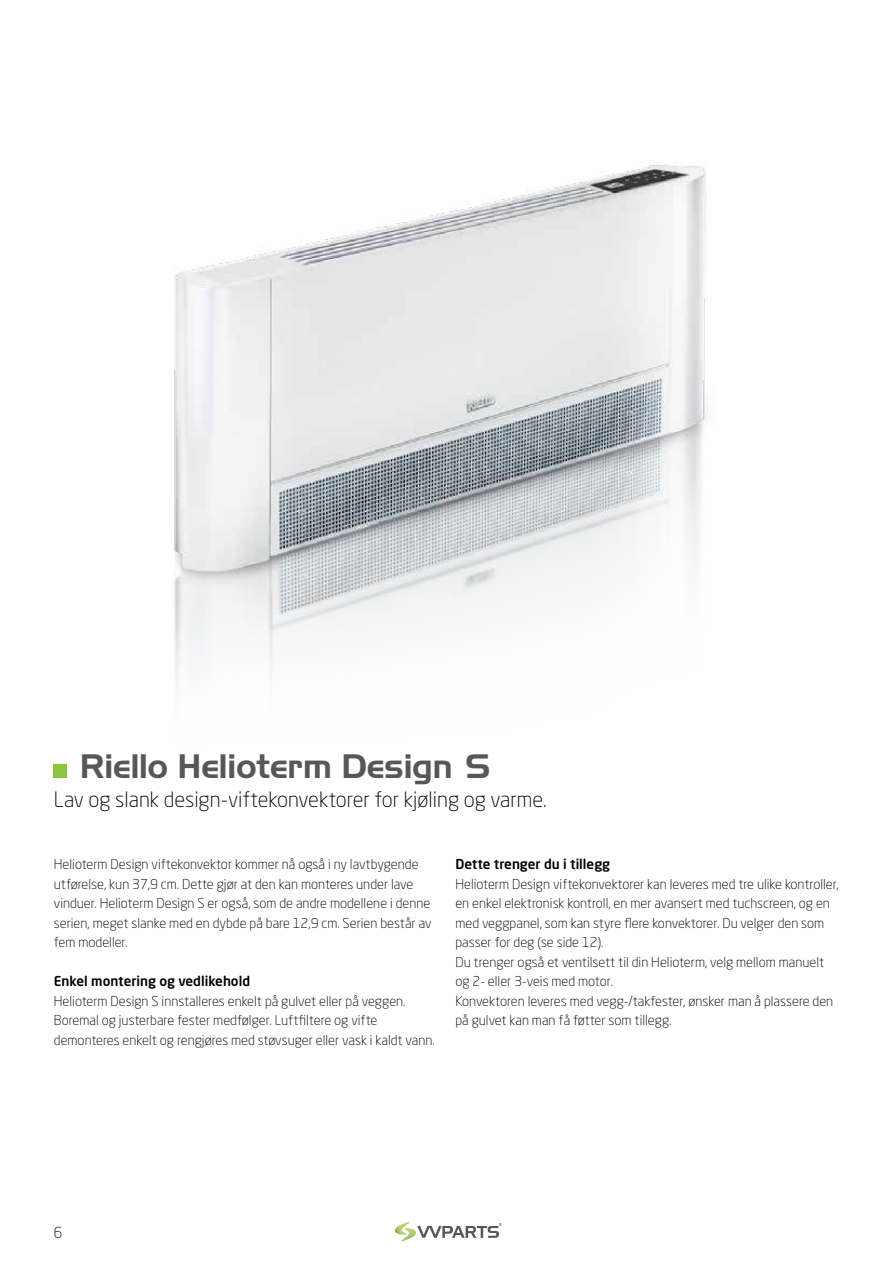
<style>
.page{position:relative;width:893px;height:1263px;background:#fff}
.page>*{position:absolute;margin:0;border:0;box-sizing:border-box;transform-origin:0 0}
.t1{font:33px "Handel Gothic BT";color:#565759}
.t2{font:300 21px "Neo Sans Std";color:#000}
.t3{font:300 15px "Neo Sans Std";color:#000}
.t4{font:300 13.5px/19.5px "Neo Sans Std";color:#000}
.t5{font:500 13.5px "Neo Sans Std";color:#000}
</style>
<div class="page">
<img style="left:60px;top:164px;width:648px;height:601px">
<div style="left:54px;top:765px;width:13px;height:13px;background:#8ac63f"></div>
<svg style="left:395px;top:1222px;width:107px;height:19px"></svg>
<h1 class="t1" style="left:80px;top:746px;width:412px">Riello Helioterm Design S</h1>
<h2 class="t2" style="left:54px;top:787px;width:494px">Lav og slank design-viftekonvektorer for kjøling og varme.</h2>
<p class="t4" style="left:54px;top:854px;width:379px">Helioterm Design viftekonvektor kommer nå også i ny lavtbygende utførelse, kun 37,9 cm. Dette gjør at den kan monteres under lave vinduer. Helioterm Design S er også, som de andre modellene i denne serien, meget slanke med en dybde på bare 12,9 cm. Serien består av fem modeller.</p>
<p class="t5" style="left:54px;top:973px;width:198px">Enkel montering og vedlikehold</p>
<p class="t4" style="left:54px;top:991px;width:382px">Helioterm Design S innstalleres enkelt på gulvet eller på veggen.<br>Boremal og justerbare fester medfølger. Luftfiltere og vifte demonteres enkelt og rengjøres med støvsuger eller vask i kaldt vann.</p>
<p class="t5" style="left:455px;top:856px;width:156px">Dette trenger du i tillegg</p>
<p class="t4" style="left:455px;top:874px;width:385px">Helioterm Design viftekonvektorer kan leveres med tre ulike kontroller, en enkel elektronisk kontroll, en mer avansert med tuchscreen, og en med veggpanel, som kan styre flere konvektorer. Du velger den som passer for deg (se side 12).<br>Du trenger også et ventilsett til din Helioterm, velg mellom manuelt og 2- eller 3-veis med motor.<br>Konvektoren leveres med vegg-/takfester, ønsker man å plassere den på gulvet kan man få føtter som tillegg.</p>
<p class="t3" style="left:54px;top:1223px;width:10px">6</p>
</div>
